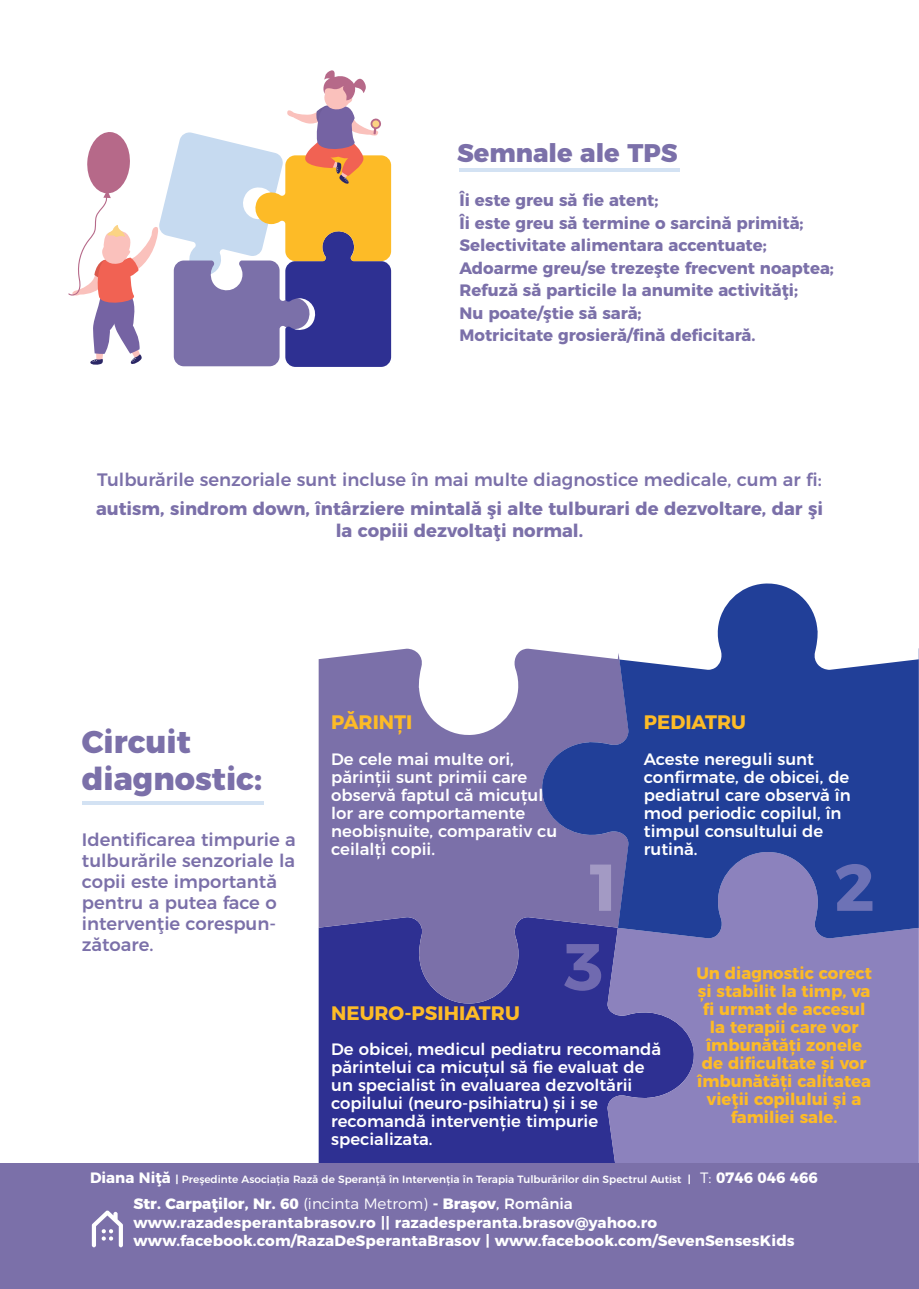
<style>
.page{position:relative;width:919px;height:1289px;background:#fff}
.page>*{position:absolute;margin:0;border:0;box-sizing:border-box;transform-origin:0 0}
.t1{font:700 66px "Montserrat";color:#6d72b6}
.t2{font:700 66px "Montserrat";color:#706ab0}
.t3{font:800 31.5px/37.5px "Montserrat";color:#7b70a9}
.t4{font:800 25.5px "Montserrat";color:#7b70a9}
.t5{font:700 19.5px "Montserrat";color:#fdbb27}
.t6{font:500 18px/21px "Montserrat";color:#7b70a9}
.t7{font:700 18px/22.5px "Montserrat";color:#7b70a9;text-align:center}
.t8{font:500 16.5px/18px "Montserrat";color:#fff}
.t9{font:700 16.5px/22.5px "Montserrat";color:#7b70a9}
.t10{font:700 16.5px/18px "Montserrat";color:#fdbb27;text-align:center}
.t11{font:700 15px/19.5px "Montserrat";letter-spacing:.01em;color:#fff}
.t12{font:500 10.5px "Montserrat";color:#fff}
.s1{font-weight:700;font-size:15px}
.s2{font-weight:700}
.s3{font-weight:300;font-size:15px}
.s4{font-weight:800}
.s5{font-weight:300}
.s6{font-weight:500}
</style>
<div class="page">
<div style="left:318px;top:1005px;width:289px;height:158px;background:#2e3092"></div>
<svg style="left:607px;top:938px;width:311px;height:225px;background:#827ab8"></svg>
<svg style="left:318px;top:648px;width:310px;height:357px;background:#7b73ae"></svg>
<svg style="left:540px;top:583px;width:378px;height:355px;fill:#213f98"></svg>
<div style="left:0;top:1163px;width:918px;height:125px;background:#7b70a9"></div>
<svg style="left:92px;top:1210px;width:31px;height:37px"></svg>
<svg style="left:590px;top:864px;width:21px;height:46px"></svg>
<div style="left:835px;top:864px;width:37px;height:46px;background:#213f98"></div>
<div style="left:564px;top:944px;width:37px;height:46px;background:#2e3092"></div>
<svg style="left:68px;top:70px;width:323px;height:297px"></svg>
<hr style="left:459px;top:168px;width:221px;height:4px;background:#d3e2f3">
<hr style="left:82px;top:801px;width:181px;height:4px;background:#d3e2f3">
<h3 class="t4" style="left:457px;top:132px;width:222px">Semnale ale TPS</h3>
<p class="t9" style="left:459px;top:188px;width:376px">Îi este greu să fie atent;<br>Îi este greu să termine o sarcină primită; Selectivitate alimentara accentuate; Adoarme greu/se trezeşte frecvent noaptea; Refuză să particile la anumite activităţi;<br>Nu poate/ştie să sară;<br>Motricitate grosieră/fină deficitară.</p>
<p class="t6" style="left:97px;top:467px;width:726px">Tulburările senzoriale sunt incluse în mai multe diagnostice medicale, cum ar fi:</p>
<p class="t7" style="left:96px;top:495px;width:728px">autism, sindrom down, întârziere mintală şi alte tulburari de dezvoltare, dar şi la copiii dezvoltaţi normal.</p>
<h2 class="t3" style="left:82px;top:720px;width:182px">Circuit diagnostic:</h2>
<p class="t6" style="left:82px;top:827px;width:215px">Identificarea timpurie a tulburările senzoriale la copii este importantă pentru a putea face o intervenţie corespun&shy;zătoare.</p>
<p class="t5" style="left:331px;top:706px;width:83px">PĂRINȚI</p>
<p class="t8" style="left:331px;top:748px;width:228px">De cele mai multe ori, părinții sunt primii care observă faptul că micuțul lor are comportamente neobișnuite, comparativ cu ceilalți copii.</p>
<p class="t5" style="left:644px;top:706px;width:104px">PEDIATRU</p>
<p class="t8" style="left:644px;top:748px;width:208px">Aceste nereguli sunt confirmate, de obicei, de pediatrul care observă în mod periodic copilul, în timpul consultului de rutină.</p>
<h1 class="t1" style="left:834px;top:833px;width:42px">2</h1>
<p class="t5" style="left:331px;top:997px;width:190px">NEURO-PSIHIATRU</p>
<h1 class="t2" style="left:563px;top:912px;width:42px">3</h1>
<p class="t8" style="left:331px;top:1039px;width:331px">De obicei, medicul pediatru recomandă părintelui ca micuțul să fie evaluat de un specialist în evaluarea dezvoltării copilului (neuro-psihiatru) și i se recomandă intervenție timpurie specializata.</p>
<p class="t10" style="left:696px;top:962px;width:177px">Un diagnostic corect și stabilit la timp, va fi urmat de accesul la terapii care vor îmbunătăți zonele de dificultate și vor îmbunătăți calitatea vieţii copilului şi a familiei sale.</p>
<p class="t12" style="left:90px;top:1170px;width:729px"><span class="s1">Diana Niţă</span> <span class="s2">|</span> Preşedinte Asociația Rază de Speranță în Intervenția în Terapia Tulburărilor din Spectrul Autist <span class="s2">|</span> <span class="s3">T:</span> <span class="s1">0746 046 466</span></p>
<p class="t11" style="left:133px;top:1192px;width:525px"><span class="s4">Str. Carpaţilor, Nr. 60</span> <span class="s5">(incinta Metrom)</span> <span class="s4">- Braşov</span><span class="s6">, România </span>www.razadesperantabrasov.ro || razadesperanta.brasov@yahoo.ro</p>
<p class="t11" style="left:133px;top:1229px;width:662px">www.facebook.com/RazaDeSperantaBrasov | www.facebook.com/SevenSensesKids</p>
</div>
